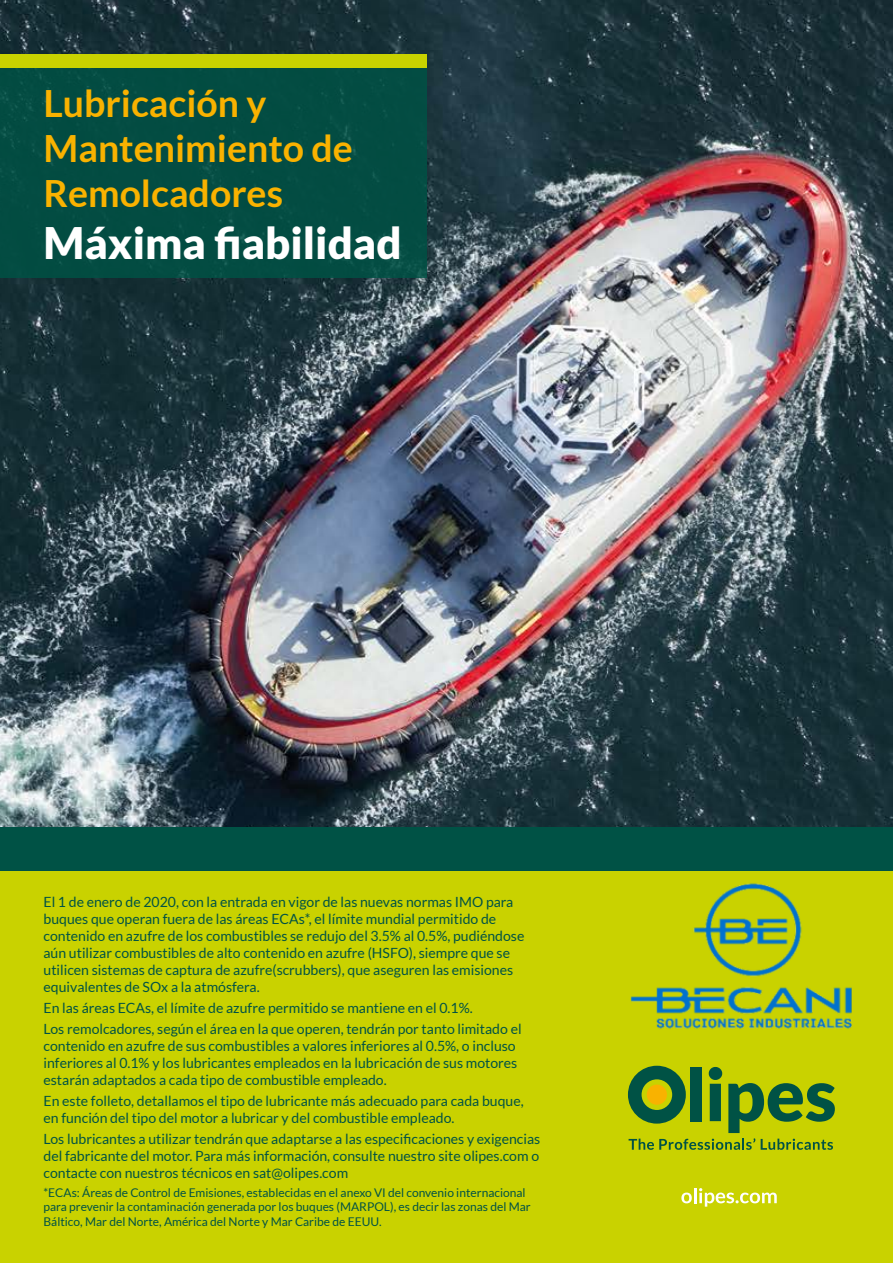
<style>
.page{position:relative;width:893px;height:1263px;background:#fff}
.page>*{position:absolute;margin:0;border:0;box-sizing:border-box;transform-origin:0 0}
.t1{font:900 43.5px "Lato";color:#fff}
.t2{font:700 37.5px/45px "Lato";color:#f9b200}
.t3{font:14.1px/16.8px "Lato";color:#005245}
.t4{font:12px/14.4px "Lato";color:#005245}
</style>
<div class="page">
<img style="left:0;top:0;width:893px;height:833px">
<div style="left:1px;top:870px;width:892px;height:393px;background:#c9d200"></div>
<div style="left:1px;top:827px;width:892px;height:44px;background:#005245"></div>
<div style="left:0;top:67px;width:427px;height:211px;background:#005245"></div>
<div style="left:0;top:54px;width:427px;height:13px;background:#c9d200"></div>
<svg style="left:681px;top:1188px;width:96px;height:18px"></svg>
<svg style="left:628px;top:1066px;width:207px;height:84px"></svg>
<img style="left:630px;top:883px;width:222px;height:146px">
<h2 class="t2" style="left:44px;top:80px;width:311px">Lubricación y<br>Mantenimiento de<br>Remolcadores</h2>
<h1 class="t1" style="left:44px;top:218px;width:360px">Máxima fiabilidad</h1>
<p class="t3" style="left:44px;top:893px;width:482px">El 1 de enero de 2020, con la entrada en vigor de las nuevas normas IMO para buques que operan fuera de las áreas ECAs*, el límite mundial permitido de contenido en azufre de los combustibles se redujo del 3.5% al 0.5%, pudiéndose aún utilizar combustibles de alto contenido en azufre (HSFO), siempre que se utilicen sistemas de captura de azufre(scrubbers), que aseguren las emisiones equivalentes de SOx a la atmósfera.</p>
<p class="t3" style="left:44px;top:997px;width:480px;line-height:21.3px">En las áreas ECAs, el límite de azufre permitido se mantiene en el 0.1%.<br>Los remolcadores, según el área en la que operen, tendrán por tanto limitado el</p>
<p class="t3" style="left:44px;top:1037px;width:475px;text-align:justify">contenido en azufre de sus combustibles a valores inferiores al 0.5%, o incluso inferiores al 0.1% y los lubricantes empleados en la lubricación de sus motores estarán adaptados a cada tipo de combustible empleado.</p>
<p class="t3" style="left:44px;top:1092px;width:482px">En este folleto, detallamos el tipo de lubricante más adecuado para cada buque, en función del tipo del motor a lubricar y del combustible empleado.</p>
<p class="t3" style="left:44px;top:1131px;width:498px;text-align:justify">Los lubricantes a utilizar tendrán que adaptarse a las especificaciones y exigencias del fabricante del motor. Para más información, consulte nuestro site olipes.com o contacte con nuestros técnicos en sat@olipes.com</p>
<p class="t4" style="left:44px;top:1185px;width:489px">*ECAs: Áreas de Control de Emisiones, establecidas en el anexo VI del convenio internacional para prevenir la contaminación generada por los buques (MARPOL), es decir las zonas del Mar<br>Báltico, Mar del Norte, América del Norte y Mar Caribe de EEUU.</p>
</div>
